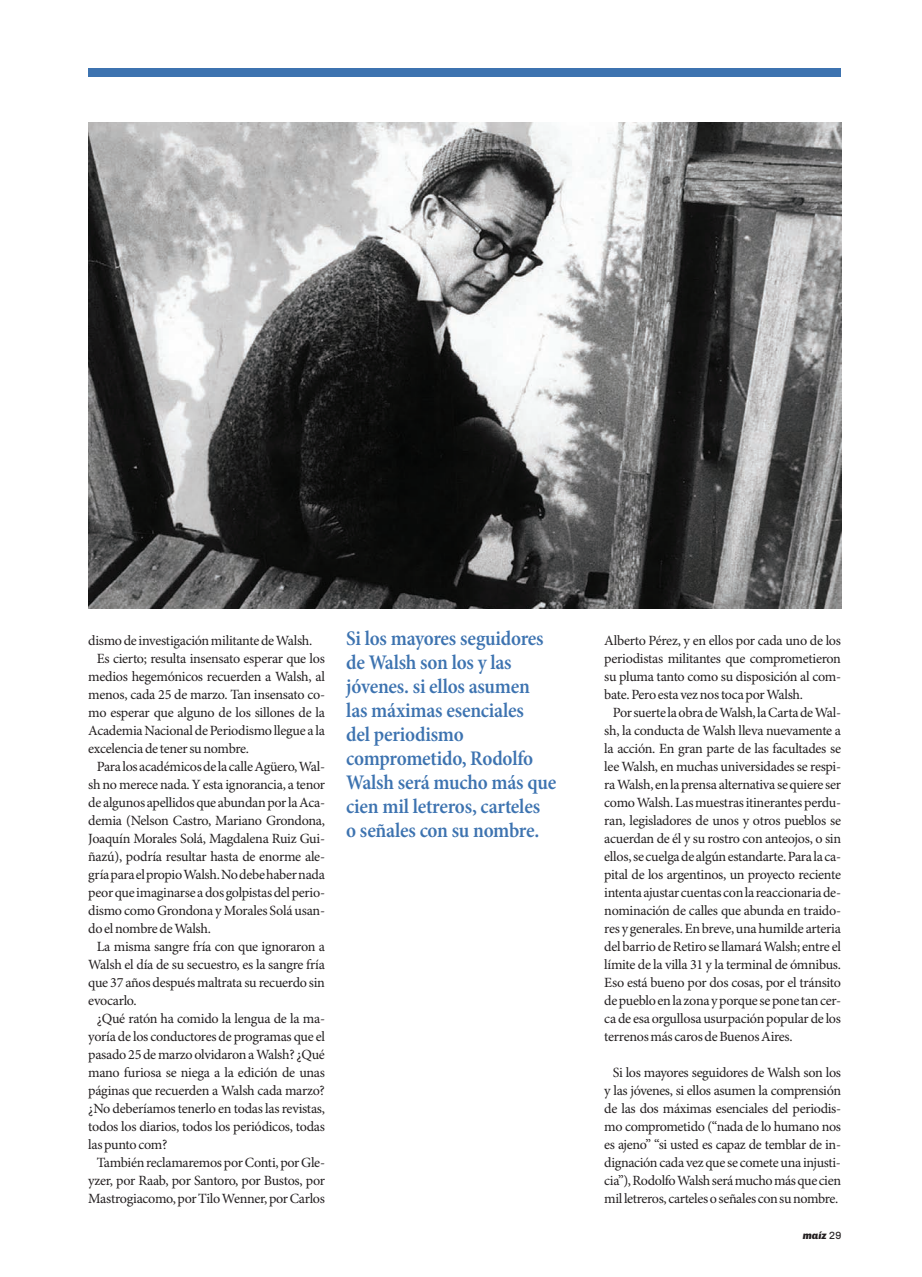
<style>
.page{position:relative;width:922px;height:1277px;background:#fff}
.page>*{position:absolute;margin:0;border:0;box-sizing:border-box;transform-origin:0 0}
.t1{font:600 condensed 21px/24px "Minion Pro";letter-spacing:-.015em;color:#3d73b0}
.t2{font:14.1px/18px "Minion Pro";letter-spacing:-.025em;color:#231f20;text-align:justify}
.t3{font:italic 900 10.5px "Chivo";color:#231f20}
.s1{font-weight:400;font-style:normal}
</style>
<div class="page">
<div style="left:88px;top:68px;width:753px;height:9px;background:#3d73b0"></div>
<img style="left:88px;top:122px;width:753px;height:486px">
<p class="t2" style="left:88px;top:632px;width:226px">dismo de investigación militante de Walsh.</p>
<p class="t2" style="left:97px;top:650px;width:230px">Es cierto; resulta insensato esperar que los</p>
<p class="t2" style="left:88px;top:668px;width:238px">medios hegemónicos recuerden a Walsh, al</p>
<p class="t2" style="left:88px;top:686px;width:238px">menos, cada 25 de marzo. Tan insensato co-</p>
<p class="t2" style="left:88px;top:704px;width:238px">mo esperar que alguno de los sillones de la</p>
<p class="t2" style="left:88px;top:722px;width:238px">Academia Nacional de Periodismo llegue a la</p>
<p class="t2" style="left:88px;top:740px;width:162px">excelencia de tener su nombre.</p>
<p class="t2" style="left:97px;top:758px;width:230px">Para los académicos de la calle Agüero, Wal-</p>
<p class="t2" style="left:88px;top:776px;width:238px">sh no merece nada. Y esta ignorancia, a tenor</p>
<p class="t2" style="left:88px;top:794px;width:238px">de algunos apellidos que abundan por la Aca-</p>
<p class="t2" style="left:88px;top:812px;width:238px">demia (Nelson Castro, Mariano Grondona,</p>
<p class="t2" style="left:88px;top:830px;width:238px">Joaquín Morales Solá, Magdalena Ruiz Gui-</p>
<p class="t2" style="left:88px;top:848px;width:238px">ñazú), podría resultar hasta de enorme ale-</p>
<p class="t2" style="left:88px;top:866px;width:238px">gría para el propio Walsh. No debe haber nada</p>
<p class="t2" style="left:88px;top:884px;width:238px">peor que imaginarse a dos golpistas del perio-</p>
<p class="t2" style="left:88px;top:902px;width:238px">dismo como Grondona y Morales Solá usan-</p>
<p class="t2" style="left:88px;top:920px;width:124px">do el nombre de Walsh.</p>
<p class="t2" style="left:97px;top:938px;width:230px">La misma sangre fría con que ignoraron a</p>
<p class="t2" style="left:88px;top:956px;width:238px">Walsh el día de su secuestro, es la sangre fría</p>
<p class="t2" style="left:88px;top:974px;width:238px">que 37 años después maltrata su recuerdo sin</p>
<p class="t2" style="left:88px;top:992px;width:50px">evocarlo.</p>
<p class="t2" style="left:97px;top:1010px;width:230px">¿Qué ratón ha comido la lengua de la ma-</p>
<p class="t2" style="left:88px;top:1028px;width:238px">yoría de los conductores de programas que el</p>
<p class="t2" style="left:88px;top:1046px;width:238px">pasado 25 de marzo olvidaron a Walsh? ¿Qué</p>
<p class="t2" style="left:88px;top:1064px;width:238px">mano furiosa se niega a la edición de unas</p>
<p class="t2" style="left:88px;top:1082px;width:238px">páginas que recuerden a Walsh cada marzo?</p>
<p class="t2" style="left:88px;top:1100px;width:238px">¿No deberíamos tenerlo en todas las revistas,</p>
<p class="t2" style="left:88px;top:1118px;width:238px">todos los diarios, todos los periódicos, todas</p>
<p class="t2" style="left:88px;top:1136px;width:81px">las punto com?</p>
<p class="t2" style="left:97px;top:1154px;width:230px">También reclamaremos por Conti, por Gle-</p>
<p class="t2" style="left:88px;top:1172px;width:238px">yzer, por Raab, por Santoro, por Bustos, por</p>
<p class="t2" style="left:88px;top:1190px;width:238px">Mastrogiacomo, por Tilo Wenner, por Carlos</p>
<h1 class="t1" style="left:346px;top:626px;width:211px">Si los mayores seguidores de Walsh son los y las jóvenes. si ellos asumen las máximas esenciales<br>del periodismo comprometido, Rodolfo<br>Walsh será mucho más que cien mil letreros, carteles<br>o señales con su nombre.</h1>
<p class="t2" style="left:604px;top:632px;width:238px">Alberto Pérez, y en ellos por cada uno de los periodistas militantes que comprometieron su pluma tanto como su disposición al com&shy;bate. Pero esta vez nos toca por Walsh.</p>
<p class="t2" style="left:604px;top:704px;width:238px;text-indent:9px">Por suerte la obra de Walsh, la Carta de Wal&shy;sh, la conducta de Walsh lleva nuevamente a la acción. En gran parte de las facultades se lee Walsh, en muchas universidades se respi&shy;ra Walsh, en la prensa alternativa se quiere ser como Walsh. Las muestras itinerantes perdu&shy;ran, legisladores de unos y otros pueblos se acuerdan de él y su rostro con anteojos, o sin ellos, se cuelga de algún estandarte. Para la ca&shy;pital de los argentinos, un proyecto reciente intenta ajustar cuentas con la reaccionaria de&shy;nominación de calles que abunda en traido&shy;res y generales. En breve, una humilde arteria del barrio de Retiro se llamará Walsh; entre el límite de la villa 31 y la terminal de ómnibus.<br>Eso está bueno por dos cosas, por el tránsito de pueblo en la zona y porque se pone tan cer&shy;ca de esa orgullosa usurpación popular de los terrenos más caros de Buenos Aires.</p>
<p class="t2" style="left:604px;top:1064px;width:238px;text-align:center">Si los mayores seguidores de Walsh son los y las jóvenes, si ellos asumen la comprensión de las dos máximas esenciales del periodis&shy;mo comprometido (“nada de lo humano nos es ajeno” “si usted es capaz de temblar de in&shy;dignación cada vez que se comete una injusti&shy;cia”), Rodolfo Walsh será mucho más que cien mil letreros, carteles o señales con su nombre.</p>
<p class="t3" style="left:803px;top:1229px;width:40px">maíz <span class="s1">29</span></p>
</div>
